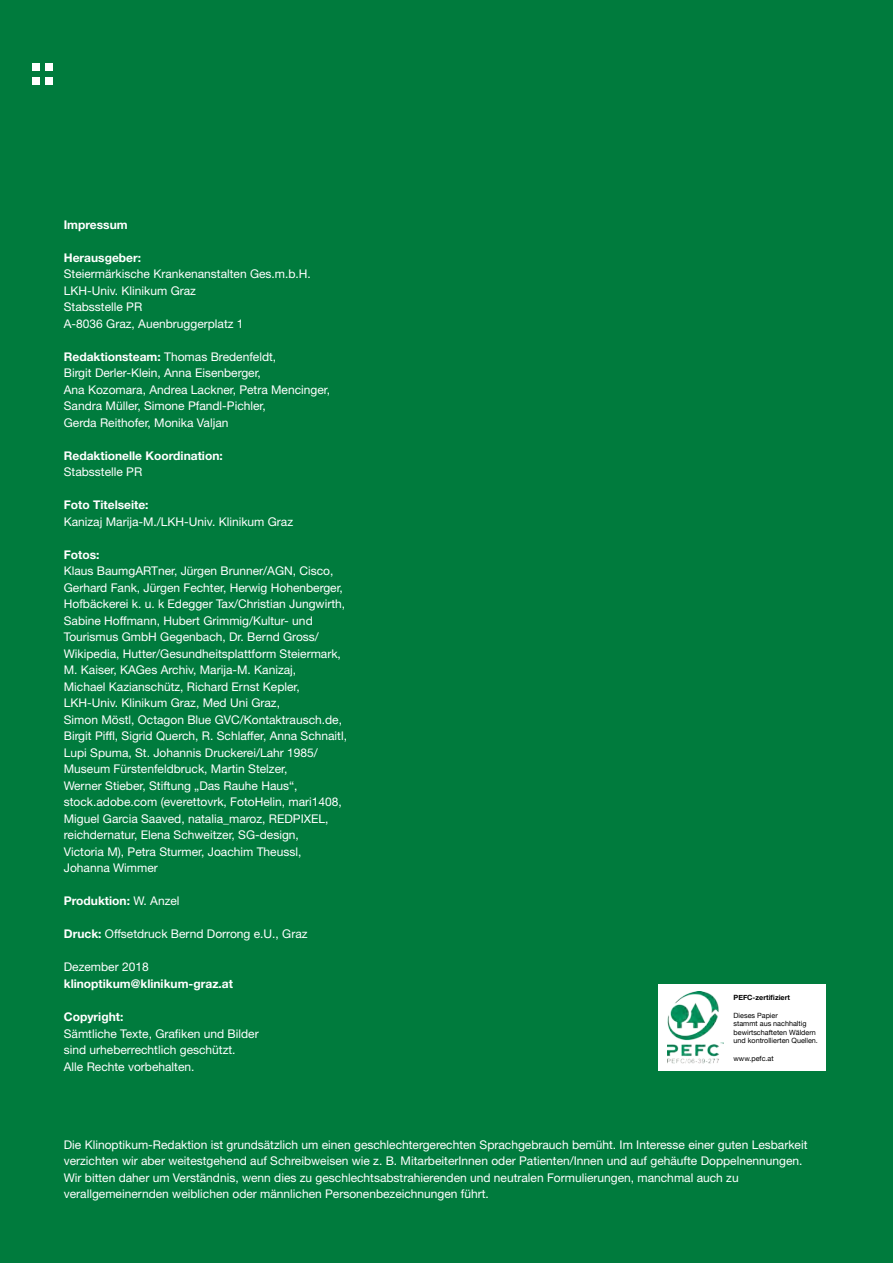
<style>
.page{position:relative;width:893px;height:1263px;background:#007b3d}
.page>*{position:absolute;margin:0;border:0;box-sizing:border-box;transform-origin:0 0}
.t1{font:12px/16.5px "Helvetica Neue LT Std";color:#fff}
.t2{font:700 12px "Helvetica Neue LT Std";color:#fff}
.t3{font:7.2px/8.7px "Helvetica Neue";color:#000}
.t4{font:700 7.2px "Helvetica Neue";color:#000}
.s1{font-weight:700}
.s2{font-weight:400}
</style>
<div class="page">
<div style="left:46px;top:63px;width:7px;height:8px;background:#fff"></div>
<div style="left:32px;top:63px;width:8px;height:8px;background:#fff"></div>
<div style="left:46px;top:77px;width:7px;height:7px;background:#fff"></div>
<div style="left:32px;top:77px;width:8px;height:7px;background:#fff"></div>
<div style="left:658px;top:984px;width:168px;height:87px;background:#fff"></div>
<img style="left:667px;top:992px;width:56px;height:71px">
<p class="t2" style="left:64px;top:217px;width:65px">Impressum</p>
<p class="t2" style="left:64px;top:250px;width:79px">Herausgeber:</p>
<p class="t1" style="left:64px;top:266px;width:249px">Steiermärkische Krankenanstalten Ges.m.b.H.<br>LKH-Univ. Klinikum Graz<br>Stabsstelle PR<br>A-8036 Graz, Auenbruggerplatz 1</p>
<p class="t1" style="left:64px;top:348px;width:268px"><span class="s1">Redaktionsteam:</span> Thomas Bredenfeldt,<br>Birgit Derler-Klein, Anna Eisenberger,<br>Ana Kozomara, Andrea Lackner, Petra Mencinger, Sandra Müller, Simone Pfandl-Pichler,<br>Gerda Reithofer, Monika Valjan</p>
<p class="t2" style="left:64px;top:448px;width:161px">Redaktionelle Koordination:</p>
<p class="t1" style="left:64px;top:464px;width:80px">Stabsstelle PR</p>
<p class="t2" style="left:64px;top:498px;width:86px">Foto Titelseite:</p>
<p class="t1" style="left:64px;top:513px;width:231px">Kanizaj Marija-M./LKH-Univ. Klinikum Graz</p>
<p class="t2" style="left:64px;top:547px;width:37px">Fotos:</p>
<p class="t1" style="left:64px;top:563px;width:285px">Klaus BaumgARTner, Jürgen Brunner/AGN, Cisco, Gerhard Fank, Jürgen Fechter, Herwig Hohenberger, Hofbäckerei k. u. k Edegger Tax/Christian Jungwirth, Sabine Hoffmann, Hubert Grimmig/Kultur- und Tourismus GmbH Gegenbach, Dr. Bernd Gross/ Wikipedia, Hutter/Gesundheitsplattform Steiermark, M. Kaiser, KAGes Archiv, Marija-M. Kanizaj,<br>Michael Kazianschütz, Richard Ernst Kepler, LKH-Univ. Klinikum Graz, Med Uni Graz,<br>Simon Möstl, Octagon Blue GVC/Kontaktrausch.de, Birgit Piffl, Sigrid Querch, R. Schlaffer, Anna Schnaitl, Lupi Spuma, St. Johannis Druckerei/Lahr 1985/ Museum Fürstenfeldbruck, Martin Stelzer,<br>Werner Stieber, Stiftung „Das Rauhe Haus“, stock.adobe.com (everettovrk, FotoHelin, mari1408, Miguel Garcia Saaved, natalia_maroz, REDPIXEL, reichdernatur, Elena Schweitzer, SG-design,<br>Victoria M), Petra Sturmer, Joachim Theussl, Johanna Wimmer</p>
<p class="t2" style="left:64px;top:894px;width:117px">Produktion: <span class="s2">W. Anzel</span></p>
<p class="t1" style="left:64px;top:926px;width:245px"><span class="s1">Druck:</span> Offsetdruck Bernd Dorrong e.U., Graz</p>
<p class="t1" style="left:64px;top:959px;width:86px">Dezember 2018</p>
<p class="t2" style="left:64px;top:976px;width:171px">klinoptikum@klinikum-graz.at</p>
<p class="t2" style="left:64px;top:1009px;width:61px">Copyright:</p>
<p class="t1" style="left:64px;top:1025px;width:196px">Sämtliche Texte, Grafiken und Bilder sind urheberrechtlich geschützt.<br>Alle Rechte vorbehalten.</p>
<p class="t4" style="left:733px;top:992px;width:58px">PEFC-zertifiziert</p>
<p class="t3" style="left:733px;top:1011px;width:86px">Dieses Papier<br>stammt aus nachhaltig bewirtschafteten Wäldern und kontrollierten Quellen.</p>
<p class="t3" style="left:733px;top:1054px;width:42px">www.pefc.at</p>
<p class="t1" style="left:64px;top:1136px;width:745px">Die Klinoptikum-Redaktion ist grundsätzlich um einen geschlechtergerechten Sprachgebrauch bemüht. Im Interesse einer guten Lesbarkeit verzichten wir aber weitestgehend auf Schreibweisen wie z. B. MitarbeiterInnen oder Patienten/Innen und auf gehäufte Doppelnennungen.<br>Wir bitten daher um Verständnis, wenn dies zu geschlechtsabstrahierenden und neutralen Formulierungen, manchmal auch zu verallgemeinernden weiblichen oder männlichen Personenbezeichnungen führt.</p>
</div>
